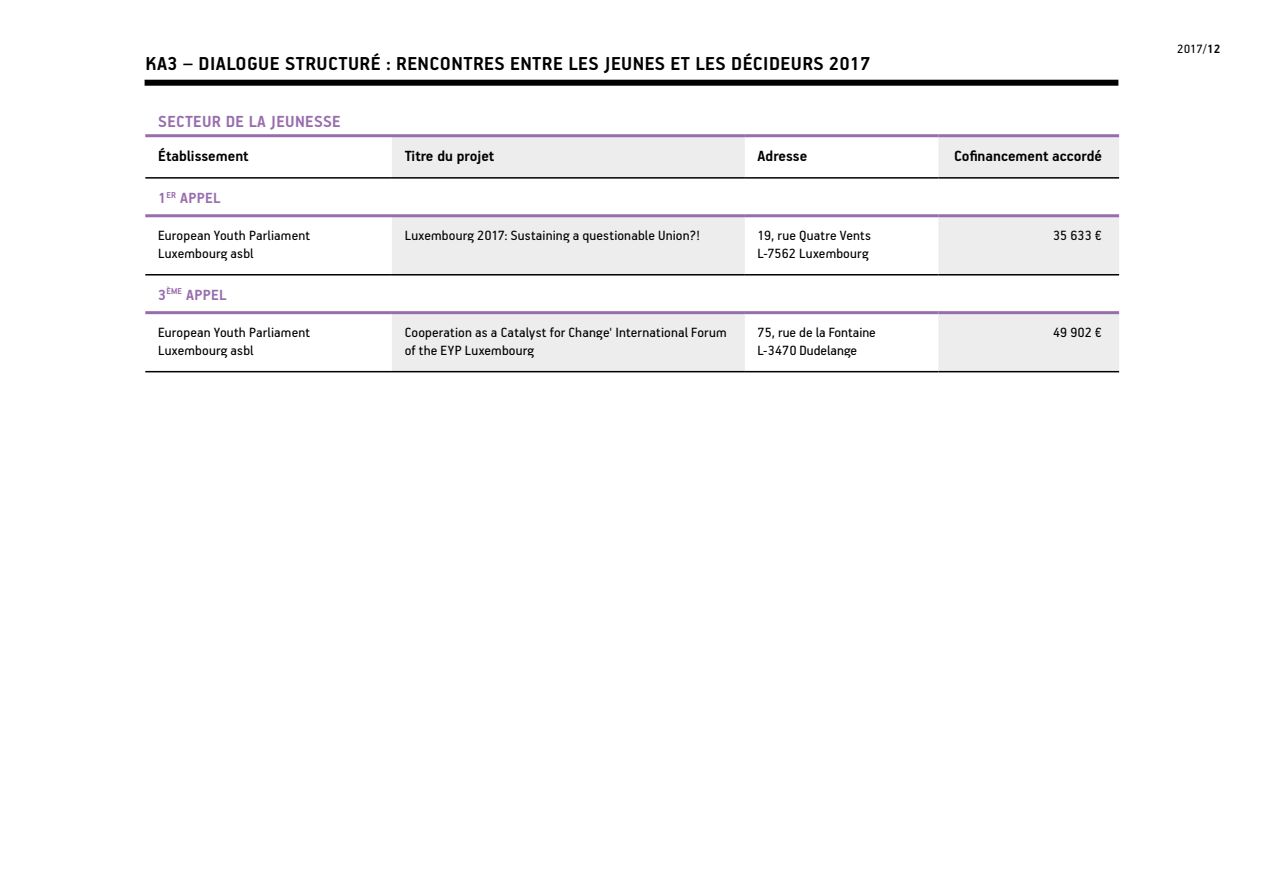
<style>
.page{position:relative;width:1263px;height:893px;background:#fff}
.page>*{position:absolute;margin:0;border:0;box-sizing:border-box;transform-origin:0 0}
.t1{font:700 21px "PF Handbook Pro";letter-spacing:.02em;color:#000}
.t2{font:700 18px "PF Handbook Pro";letter-spacing:.02em;color:#986dad}
.t3{font:700 16.5px "PF Handbook Pro";color:#000}
.t4{font:700 16.5px "PF Handbook Pro";letter-spacing:.02em;color:#986dad}
.t5{font:15px/18px "PF Handbook Pro";letter-spacing:.01em;color:#000}
.t6{font:13.5px "PF Handbook Pro";color:#000}
.s1{font-weight:700}
</style>
<div class="page">
<svg style="left:392px;top:137px;width:353px;height:234px;fill:#ededed"></svg>
<svg style="left:745px;top:137px;width:193px;height:234px"></svg>
<svg style="left:938px;top:137px;width:181px;height:234px"></svg>
<hr style="left:145px;top:214px;width:247px;height:3px;background:#986dad">
<hr style="left:392px;top:214px;width:353px;height:3px;background:#986dad">
<hr style="left:745px;top:214px;width:193px;height:3px;background:#986dad">
<hr style="left:938px;top:214px;width:181px;height:3px;background:#986dad">
<hr style="left:145px;top:311px;width:247px;height:3px;background:#986dad">
<hr style="left:392px;top:311px;width:353px;height:3px;background:#986dad">
<hr style="left:745px;top:311px;width:193px;height:3px;background:#986dad">
<hr style="left:938px;top:311px;width:181px;height:3px;background:#986dad">
<hr style="left:145px;top:177px;width:247px;height:2px;background:#000">
<hr style="left:392px;top:177px;width:353px;height:2px;background:#000">
<hr style="left:745px;top:177px;width:193px;height:2px;background:#000">
<hr style="left:938px;top:177px;width:181px;height:2px;background:#000">
<hr style="left:145px;top:274px;width:247px;height:1px;background:#000">
<hr style="left:392px;top:274px;width:353px;height:1px;background:#000">
<hr style="left:745px;top:274px;width:193px;height:1px;background:#000">
<hr style="left:938px;top:274px;width:181px;height:1px;background:#000">
<hr style="left:145px;top:134px;width:247px;height:3px;background:#986dad">
<hr style="left:392px;top:134px;width:353px;height:3px;background:#986dad">
<hr style="left:745px;top:134px;width:193px;height:3px;background:#986dad">
<hr style="left:938px;top:134px;width:181px;height:3px;background:#986dad">
<hr style="left:145px;top:371px;width:247px;height:1px;background:#000">
<hr style="left:392px;top:371px;width:353px;height:1px;background:#000">
<hr style="left:745px;top:371px;width:193px;height:1px;background:#000">
<hr style="left:938px;top:371px;width:181px;height:1px;background:#000">
<div style="left:145px;top:80px;width:973px;height:6px;background:#000"></div>
<h1 class="t1" style="left:145px;top:51px;width:727px">KA3 – DIALOGUE STRUCTURÉ : RENCONTRES ENTRE LES JEUNES ET LES DÉCIDEURS 2017</h1>
<p class="t2" style="left:158px;top:111px;width:184px">SECTEUR DE LA JEUNESSE</p>
<p class="t3" style="left:158px;top:146px;width:92px">Établissement</p>
<p class="t3" style="left:405px;top:146px;width:91px">Titre du projet</p>
<p class="t3" style="left:758px;top:146px;width:51px">Adresse</p>
<p class="t3" style="left:954px;top:146px;width:149px">Cofinancement accordé</p>
<p class="t4" style="left:158px;top:188px;width:64px">1<sup>ER</sup> APPEL</p>
<p class="t5" style="left:158px;top:226px;width:154px">European Youth Parliament<br>Luxembourg asbl</p>
<p class="t5" style="left:405px;top:226px;width:297px">Luxembourg 2017: Sustaining a questionable Union?!</p>
<p class="t5" style="left:758px;top:226px;width:115px">19, rue Quatre Vents<br>L-7562 Luxembourg</p>
<p class="t5" style="left:1053px;top:226px;width:51px">35 633 €</p>
<p class="t4" style="left:158px;top:285px;width:70px">3<sup>ÈME</sup> APPEL</p>
<p class="t5" style="left:158px;top:323px;width:154px">European Youth Parliament<br>Luxembourg asbl</p>
<p class="t5" style="left:405px;top:323px;width:324px">Cooperation as a Catalyst for Change' International Forum of the EYP Luxembourg</p>
<p class="t5" style="left:758px;top:323px;width:120px">75, rue de la Fontaine<br>L-3470 Dudelange</p>
<p class="t5" style="left:1053px;top:323px;width:51px">49 902 €</p>
<p class="t6" style="left:1177px;top:40px;width:45px">2017/<span class="s1">12</span></p>
</div>
